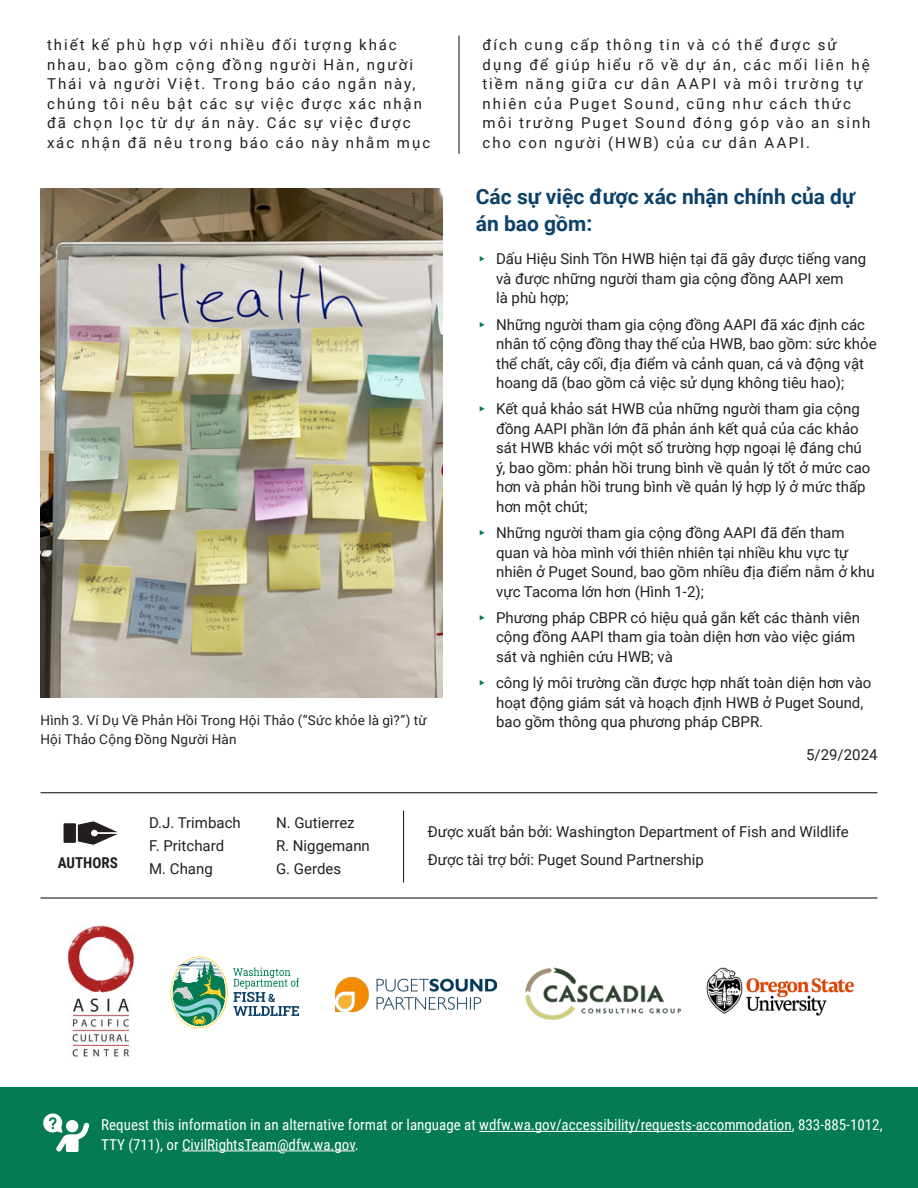
<style>
.page{position:relative;width:918px;height:1188px;background:#fff}
.page>*{position:absolute;margin:0;border:0;box-sizing:border-box;transform-origin:0 0}
.t1{font:700 21px/27px "Roboto";color:#0c416a}
.bullet_green_dot{font:15px/19.5px "Roboto";color:#231f20}
.drop_cap_paragraph{font:15px/19.5px "Roboto";letter-spacing:.13em;color:#231f20}
.body{font:15px "Roboto";color:#231f20}
.body_para{font:15px/19.5px "Roboto Condensed";color:#fff}
.t2{font:700 15px "Roboto Condensed";color:#231f20}
.t3{font:13.5px/19.5px "Roboto";letter-spacing:.015em;color:#231f20}
.s1{color:#057b54}
</style>
<div class="page">
<div style="left:0;top:1088px;width:918px;height:100px;background:#057b54"></div>
<img style="left:40px;top:189px;width:402px;height:509px">
<hr style="left:479px;top:1131px;width:313px;height:1px;background:#fff">
<hr style="left:182px;top:1151px;width:173px;height:1px;background:#fff">
<svg style="left:43px;top:1113px;width:46px;height:39px"></svg>
<img style="left:67px;top:925px;width:68px;height:132px">
<img style="left:335px;top:978px;width:162px;height:33px">
<img style="left:525px;top:967px;width:156px;height:53px">
<svg style="left:171px;top:956px;width:128px;height:72px"></svg>
<img style="left:706px;top:967px;width:148px;height:49px">
<hr style="left:40px;top:792px;width:838px;height:1px;background:#231f20">
<hr style="left:403px;top:811px;width:1px;height:71px;background:#231f20">
<svg style="left:64px;top:821px;width:54px;height:24px"></svg>
<hr style="left:40px;top:897px;width:838px;height:2px;background:#231f20">
<hr style="left:458px;top:36px;width:2px;height:118px;background:#231f20">
<p class="drop_cap_paragraph" style="left:47px;top:35px;width:384px">thiết kế phù hợp với nhiều đối tượng khác nhau, bao gồm cộng đồng người Hàn, người Thái và người Việt. Trong báo cáo ngắn này, chúng tôi nêu bật các sự việc được xác nhận đã chọn lọc từ dự án này. Các sự việc được xác nhận đã nêu trong báo cáo này nhằm mục</p>
<p class="drop_cap_paragraph" style="left:483px;top:35px;width:389px">đích cung cấp thông tin và có thể được sử dụng để giúp hiểu rõ về dự án, các mối liên hệ tiềm năng giữa cư dân AAPI và môi trường tự nhiên của Puget Sound, cũng như cách thức môi trường Puget Sound đóng góp vào an sinh cho con người (HWB) của cư dân AAPI.</p>
<p class="t3" style="left:40px;top:710px;width:388px">Hình 3. Ví Dụ Về Phản Hồi Trong Hội Thảo (“Sức khỏe là gì?”) từ<br>Hội Thảo Cộng Đồng Người Hàn</p>
<h2 class="t1" style="left:476px;top:183px;width:381px">Các sự việc được xác nhận chính của dự án bao gồm:</h2>
<p class="bullet_green_dot" style="left:496px;top:249px;width:372px;text-indent:-20px"><span class="s1">▸</span> Dấu Hiệu Sinh Tồn HWB hiện tại đã gây được tiếng vang và được những người tham gia cộng đồng AAPI xem<br>là phù hợp;</p>
<p class="bullet_green_dot" style="left:496px;top:314px;width:382px;text-indent:-20px"><span class="s1">▸</span> Những người tham gia cộng đồng AAPI đã xác định các nhân tố cộng đồng thay thế của HWB, bao gồm: sức khỏe thể chất, cây cối, địa điểm và cảnh quan, cá và động vật hoang dã (bao gồm cả việc sử dụng không tiêu hao);</p>
<p class="bullet_green_dot" style="left:496px;top:399px;width:376px;text-indent:-20px"><span class="s1">▸</span> Kết quả khảo sát HWB của những người tham gia cộng đồng AAPI phần lớn đã phản ánh kết quả của các khảo sát HWB khác với một số trường hợp ngoại lệ đáng chú ý, bao gồm: phản hồi trung bình về quản lý tốt ở mức cao hơn và phản hồi trung bình về quản lý hợp lý ở mức thấp hơn một chút;</p>
<p class="bullet_green_dot" style="left:496px;top:522px;width:380px;text-indent:-20px"><span class="s1">▸</span> Những người tham gia cộng đồng AAPI đã đến tham quan và hòa mình với thiên nhiên tại nhiều khu vực tự nhiên ở Puget Sound, bao gồm nhiều địa điểm nằm ở khu vực Tacoma lớn hơn (Hình 1-2);</p>
<p class="bullet_green_dot" style="left:496px;top:607px;width:365px;text-indent:-20px"><span class="s1">▸</span> Phương pháp CBPR có hiệu quả gắn kết các thành viên cộng đồng AAPI tham gia toàn diện hơn vào việc giám sát và nghiên cứu HWB; và</p>
<p class="bullet_green_dot" style="left:496px;top:672px;width:377px;text-indent:-20px"><span class="s1">▸</span> công lý môi trường cần được hợp nhất toàn diện hơn vào hoạt động giám sát và hoạch định HWB ở Puget Sound, bao gồm thông qua phương pháp CBPR.</p>
<p class="body" style="left:806px;top:744px;width:73px">5/29/2024</p>
<p class="body" style="left:149px;top:813px;width:93px">D.J. Trimbach</p>
<p class="body" style="left:149px;top:836px;width:76px">F. Pritchard</p>
<p class="body" style="left:149px;top:859px;width:65px">M. Chang</p>
<p class="body" style="left:276px;top:813px;width:80px">N. Gutierrez</p>
<p class="body" style="left:276px;top:836px;width:95px">R. Niggemann</p>
<p class="body" style="left:276px;top:859px;width:67px">G. Gerdes</p>
<p class="body" style="left:428px;top:821px;width:423px">Được xuất bản bởi: Washington Department of Fish and Wildlife</p>
<p class="t2" style="left:58px;top:853px;width:62px">AUTHORS</p>
<p class="body" style="left:428px;top:849px;width:278px">Được tài trợ bởi: Puget Sound Partnership</p>
<p class="body_para" style="left:101px;top:1115px;width:783px">Request this information in an alternative format or language at wdfw.wa.gov/accessibility/requests-accommodation, 833-885-1012,<br>TTY (711), or CivilRightsTeam@dfw.wa.gov.</p>
</div>
